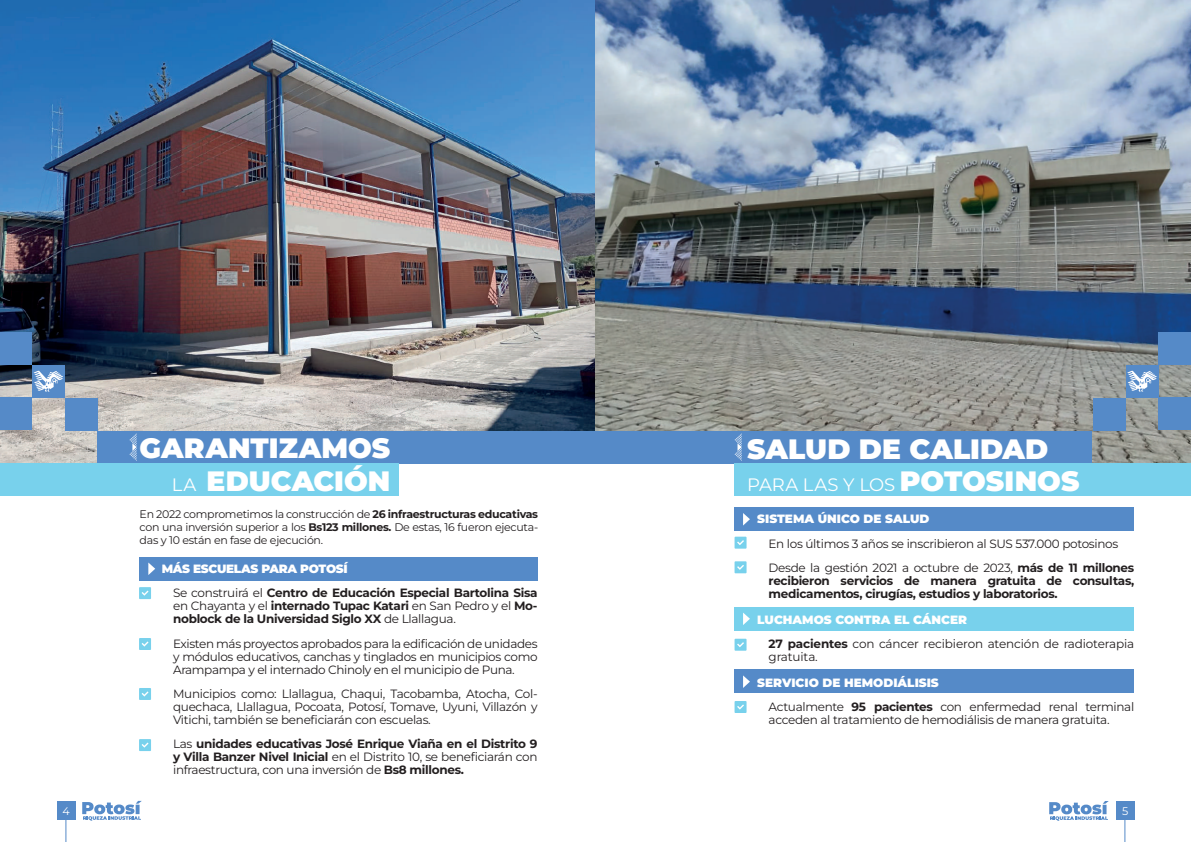
<style>
.page{position:relative;width:1191px;height:842px;background:#fff}
.page>*{position:absolute;margin:0;border:0;box-sizing:border-box;transform-origin:0 0}
.t1{font:900 28px/33px "Montserrat";color:#fff;text-align:right}
.t2{font:18px "Montserrat";letter-spacing:-.01em;color:#fff}
.t3{font:12px/13px "Montserrat";letter-spacing:-.025em;color:#231f20}
.t4{font:700 12px/13px "Montserrat";letter-spacing:-.025em;color:#231f20}
.t5{font:900 12px "Montserrat";color:#fff}
.t6{font:11px/13px "Montserrat";letter-spacing:-.025em;color:#231f20;text-align:justify}
.t7{font:11px "Montserrat";color:#fff}
.s1{font-weight:400;font-size:18px}
.s2{font-weight:900;font-size:28px}
.s3{font-weight:700}
.s4{font-weight:900;color:#fff}
.s5{font-weight:400}
</style>
<div class="page">
<img style="left:0;top:0;width:595px;height:464px">
<img style="left:595px;top:0;width:596px;height:464px">
<div style="left:734px;top:507px;width:400px;height:24px;background:#558ac8"></div>
<div style="left:734px;top:607px;width:400px;height:24px;background:#78d1ec"></div>
<div style="left:734px;top:670px;width:400px;height:23px;background:#558ac8"></div>
<div style="left:139px;top:557px;width:398px;height:23px;background:#558ac8"></div>
<div style="left:97px;top:431px;width:498px;height:33px;background:#558ac8"></div>
<div style="left:0;top:464px;width:398px;height:32px;background:#78d1ec"></div>
<div style="left:0;top:332px;width:32px;height:33px;background:#558ac8"></div>
<div style="left:32px;top:365px;width:33px;height:33px;background:#558ac8"></div>
<div style="left:0;top:397px;width:32px;height:33px;background:#558ac8"></div>
<div style="left:65px;top:398px;width:32px;height:33px;background:#558ac8"></div>
<svg style="left:34px;top:371px;width:29px;height:21px"></svg>
<div style="left:595px;top:431px;width:496px;height:33px;background:#558ac8"></div>
<div style="left:734px;top:464px;width:457px;height:32px;background:#78d1ec"></div>
<svg style="left:129px;top:433px;width:8px;height:28px"></svg>
<svg style="left:734px;top:433px;width:8px;height:28px"></svg>
<div style="left:1158px;top:332px;width:33px;height:33px;background:#558ac8"></div>
<div style="left:1125px;top:365px;width:33px;height:33px;background:#558ac8"></div>
<div style="left:1158px;top:397px;width:33px;height:33px;background:#558ac8"></div>
<div style="left:1093px;top:398px;width:32px;height:33px;background:#558ac8"></div>
<svg style="left:1127px;top:371px;width:29px;height:21px"></svg>
<svg style="left:148px;top:562px;width:7px;height:13px"></svg>
<svg style="left:743px;top:513px;width:7px;height:12px"></svg>
<svg style="left:743px;top:612px;width:7px;height:13px"></svg>
<svg style="left:743px;top:675px;width:7px;height:13px"></svg>
<svg style="left:139px;top:587px;width:12px;height:12px"></svg>
<svg style="left:139px;top:638px;width:12px;height:12px"></svg>
<svg style="left:139px;top:688px;width:12px;height:12px"></svg>
<svg style="left:139px;top:739px;width:12px;height:12px"></svg>
<svg style="left:734px;top:537px;width:12px;height:12px"></svg>
<svg style="left:734px;top:561px;width:12px;height:12px"></svg>
<svg style="left:734px;top:639px;width:12px;height:12px"></svg>
<svg style="left:734px;top:701px;width:12px;height:12px"></svg>
<div style="left:1115px;top:801px;width:19px;height:19px;background:#558ac8"></div>
<svg style="left:1124px;top:820px;width:1px;height:22px"></svg>
<div style="left:56px;top:801px;width:19px;height:19px;background:#558ac8"></div>
<svg style="left:65px;top:820px;width:1px;height:22px"></svg>
<svg style="left:82px;top:801px;width:60px;height:20px"></svg>
<svg style="left:1049px;top:801px;width:59px;height:20px"></svg>
<h1 class="t1" style="left:140px;top:430px;width:252px">GARANTIZAMOS<br><span class="s1">LA</span> EDUCACIÓN</h1>
<h1 class="t1" style="left:747px;top:430px;width:302px">SALUD DE CALIDAD</h1>
<h2 class="t2" style="left:747px;top:472px;width:333px">PARA LAS Y LOS <span class="s2">POTOSINOS</span></h2>
<p class="t5" style="left:757px;top:510px;width:174px">SISTEMA ÚNICO DE SALUD</p>
<p class="t3" style="left:768px;top:531px;width:367px;line-height:24.3px">En los últimos 3 años se inscribieron al SUS 537.000 potosinos<br>Desde la gestión 2021 a octubre de 2023, <span class="s3">más de 11 millones</span></p>
<p class="t4" style="left:768px;top:573px;width:367px">recibieron servicios de manera gratuita de consultas, medicamentos, cirugías, estudios y laboratorios.</p>
<p class="t3" style="left:768px;top:607px;width:367px;line-height:24.3px;text-indent:-11px"><span class="s4">LUCHAMOS CONTRA EL CÁNCER<br></span><span class="s3">27 pacientes</span> con cáncer recibieron atención de radioterapia</p>
<p class="t3" style="left:768px;top:650px;width:51px">gratuita.</p>
<p class="t3" style="left:768px;top:670px;width:367px;line-height:24.3px;text-indent:-11px"><span class="s4">SERVICIO DE HEMODIÁLISIS<br></span>Actualmente <span class="s3">95 pacientes</span> con enfermedad renal terminal</p>
<p class="t3" style="left:768px;top:713px;width:342px">acceden al tratamiento de hemodiálisis de manera gratuita.</p>
<p class="t6" style="left:140px;top:507px;width:400px">En 2022 comprometimos la construcción de <span class="s3">26 infraestructuras educativas </span>con una inversión superior a los <span class="s3">Bs123 millones.</span> De estas, 16 fueron ejecuta&shy;das y 10 están en fase de ejecución.</p>
<p class="t4" style="left:173px;top:556px;width:366px;line-height:24.3px;text-indent:-11px"><span class="s4">MÁS ESCUELAS PARA POTOSÍ<br></span><span class="s5">Se construirá el</span> Centro de Educación Especial Bartolina Sisa</p>
<p class="t4" style="left:173px;top:599px;width:366px"><span class="s5">en Chayanta y el</span> internado Tupac Katari <span class="s5">en San Pedro y el</span> Mo&shy;noblock de la Universidad Siglo XX <span class="s5">de Llallagua.</span></p>
<p class="t3" style="left:173px;top:636px;width:366px;text-align:justify">Existen más proyectos aprobados para la edificación de unidades y módulos educativos, canchas y tinglados en municipios como Arampampa y el internado Chinoly en el municipio de Puna.</p>
<p class="t3" style="left:173px;top:687px;width:366px;text-align:justify">Municipios como: Llallagua, Chaqui, Tacobamba, Atocha, Col&shy;quechaca, Llallagua, Pocoata, Potosí, Tomave, Uyuni, Villazón y Vitichi, también se beneficiarán con escuelas.</p>
<p class="t4" style="left:173px;top:737px;width:366px;text-align:justify"><span class="s5">Las</span> unidades educativas José Enrique Viaña en el Distrito 9 y Villa Banzer Nivel Inicial <span class="s5">en el Distrito 10, se beneficiarán con infraestructura, con una inversión de</span> Bs8 millones.</p>
<p class="t7" style="left:63px;top:803px;width:9px">4</p>
<p class="t7" style="left:1122px;top:803px;width:8px">5</p>
</div>
